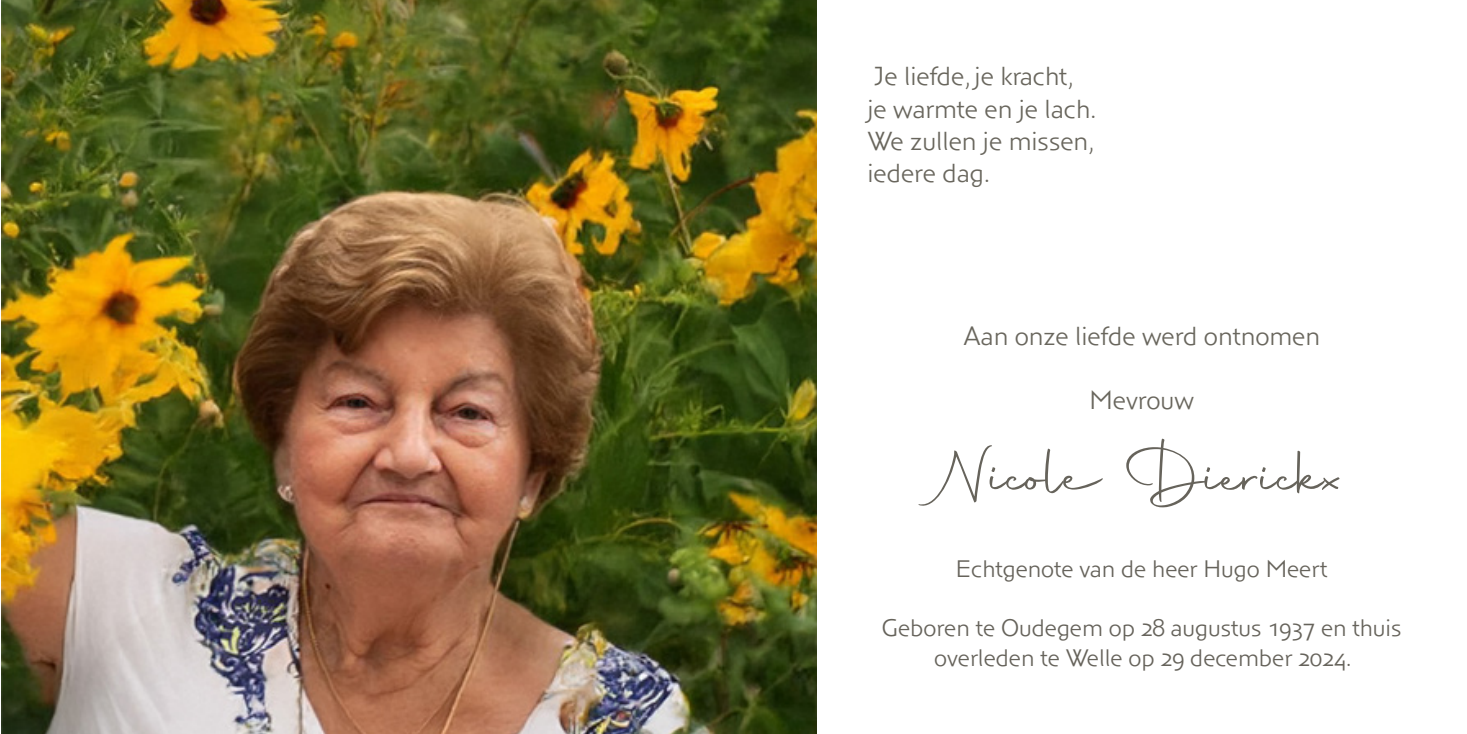
<style>
.page{position:relative;width:1467px;height:734px;background:#fff}
.page>*{position:absolute;margin:0;border:0;box-sizing:border-box;transform-origin:0 0}
.t1{font:67.5px "Autography";color:#66635b}
.t2{font:300 27px "Anisette Std Petite";color:#69665d}
.t3{font:300 24.75px "Anisette Std Petite";color:#66635b}
</style>
<div class="page">
<img style="left:1px;top:0;width:815px;height:733px">
<p class="t2" style="left:874px;top:62px;width:202px">Je liefde, je kracht,</p>
<p class="t2" style="left:867px;top:94px;width:231px">je warmte en je lach.</p>
<p class="t2" style="left:867px;top:127px;width:229px">We zullen je missen,</p>
<p class="t2" style="left:867px;top:159px;width:124px">iedere dag.</p>
<p class="t2" style="left:963px;top:321px;width:358px">Aan onze liefde werd ontnomen</p>
<p class="t2" style="left:1089px;top:386px;width:106px">Mevrouw</p>
<p class="t1" style="left:938px;top:432px;width:409px">Nicole Dierickx</p>
<p class="t3" style="left:956px;top:555px;width:373px">Echtgenote van de heer Hugo Meert</p>
<p class="t3" style="left:882px;top:614px;width:521px">Geboren te Oudegem op 28 augustus 1937 en thuis</p>
<p class="t3" style="left:934px;top:644px;width:419px">overleden te Welle op 29 december 2024.</p>
</div>
